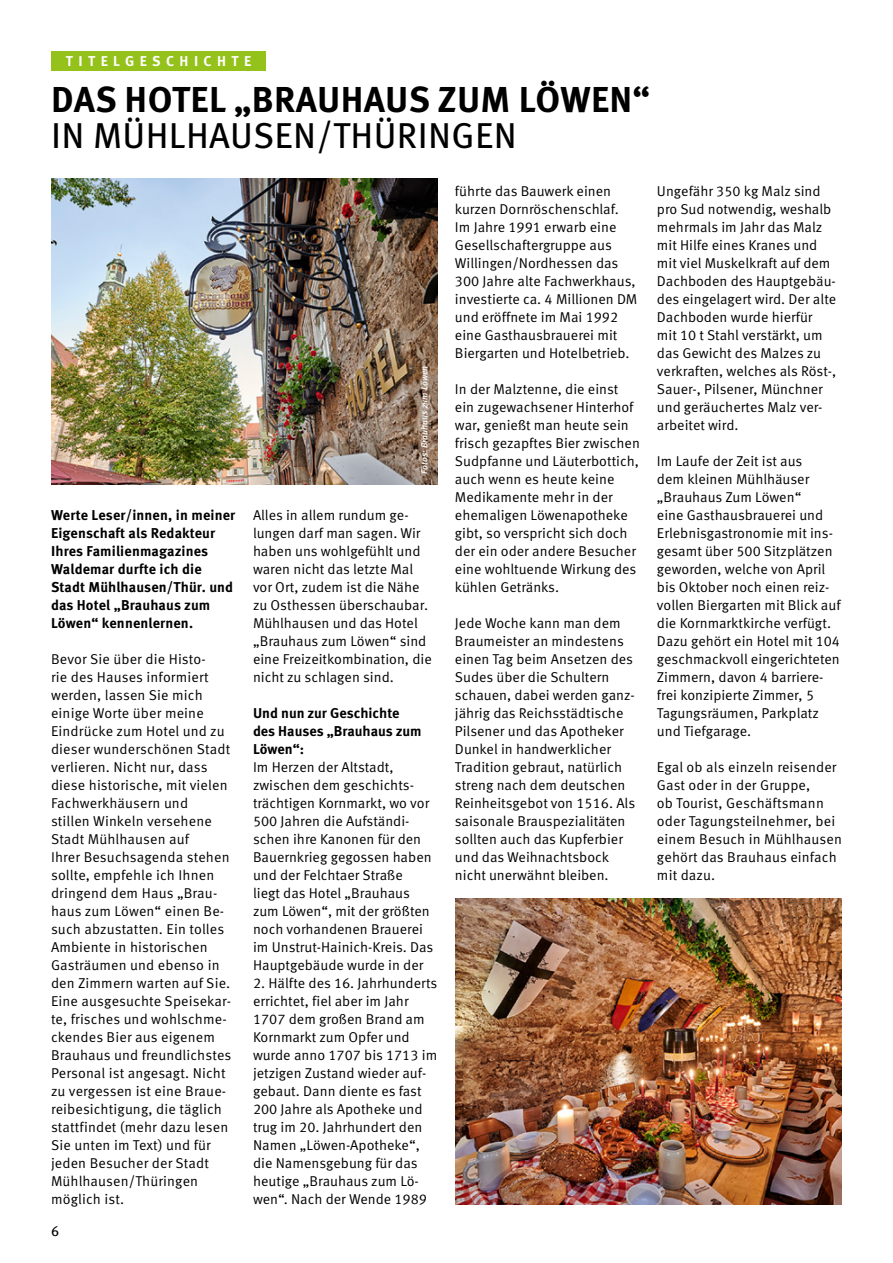
<style>
.page{position:relative;width:893px;height:1263px;background:#fff}
.page>*{position:absolute;margin:0;border:0;box-sizing:border-box;transform-origin:0 0}
.t1{font:700 36px "Meta Pro";letter-spacing:.01em;color:#000}
.t2{font:36px "Meta Pro";letter-spacing:.01em;color:#000}
.t3{font:14.25px/18px "Meta Pro Norm";color:#000}
.t4{font:700 14.25px/18px "Meta Pro";letter-spacing:.005em;color:#000}
.t5{font:700 14.25px "Meta Pro";letter-spacing:.38em;color:#fff}
.t6{font:14.25px "Meta Pro";color:#000}
.t7{font:italic 500 9px "Meta Pro";color:#fff}
</style>
<div class="page">
<hr style="left:892px;top:262px;width:1px;height:204px;background:#000">
<div style="left:51px;top:51px;width:215px;height:19px;background:#94c11a"></div>
<img style="left:51px;top:178px;width:387px;height:306px">
<img style="left:455px;top:898px;width:387px;height:306px">
<p class="t5" style="left:66px;top:50px;width:187px">TITELGESCHICHTE</p>
<h1 class="t1" style="left:51px;top:72px;width:601px">DAS HOTEL „BRAUHAUS ZUM LÖWEN“</h1>
<h1 class="t2" style="left:51px;top:108px;width:467px">IN MÜHLHAUSEN/THÜRINGEN</h1>
<p class="t4" style="left:51px;top:505px;width:186px">Werte Leser/innen, in meiner<br>Eigenschaft als Redakteur<br>Ihres Familienmagazines<br>Waldemar durfte ich die<br>Stadt Mühlhausen/Thür. und das Hotel „Brauhaus zum<br>Löwen“ kennenlernen.</p>
<p class="t3" style="left:51px;top:649px;width:182px">Bevor Sie über die Histo-<br>rie des Hauses informiert werden, lassen Sie mich einige Worte über meine<br>Eindrücke zum Hotel und zu dieser wunderschönen Stadt verlieren. Nicht nur, dass diese historische, mit vielen<br>Fachwerkhäusern und<br>stillen Winkeln versehene<br>Stadt Mühlhausen auf<br>Ihrer Besuchsagenda stehen sollte, empfehle ich Ihnen dringend dem Haus „Brau&shy;haus zum Löwen“ einen Be&shy;such abzustatten. Ein tolles<br>Ambiente in historischen<br>Gasträumen und ebenso in den Zimmern warten auf Sie.<br>Eine ausgesuchte Speisekar&shy;te, frisches und wohlschme&shy;ckendes Bier aus eigenem<br>Brauhaus und freundlichstes<br>Personal ist angesagt. Nicht zu vergessen ist eine Braue&shy;reibesichtigung, die täglich stattfindet (mehr dazu lesen<br>Sie unten im Text) und für jeden Besucher der Stadt<br>Mühlhausen/Thüringen möglich ist.</p>
<p class="t6" style="left:51px;top:1220px;width:10px">6</p>
<p class="t7" style="left:417px;top:474px;width:110px;rotate:-90deg">Fotos: Brauhaus zum Löwen</p>
<p class="t3" style="left:253px;top:505px;width:180px">Alles in allem rundum ge&shy;lungen darf man sagen. Wir haben uns wohlgefühlt und waren nicht das letzte Mal vor Ort, zudem ist die Nähe zu Osthessen überschaubar.<br>Mühlhausen und das Hotel „Brauhaus zum Löwen“ sind eine Freizeitkombination, die nicht zu schlagen sind.</p>
<p class="t4" style="left:253px;top:703px;width:170px">Und nun zur Geschichte des Hauses „Brauhaus zum<br>Löwen“:</p>
<p class="t3" style="left:253px;top:757px;width:182px">Im Herzen der Altstadt, zwischen dem geschichts&shy;trächtigen Kornmarkt, wo vor<br>500 Jahren die Aufständi&shy;schen ihre Kanonen für den<br>Bauernkrieg gegossen haben und der Felchtaer Straße liegt das Hotel „Brauhaus zum Löwen“, mit der größten noch vorhandenen Brauerei im Unstrut-Hainich-Kreis. Das<br>Hauptgebäude wurde in der</p>
<p class="t3" style="left:253px;top:973px;width:186px">2. Hälfte des 16. Jahrhunderts errichtet, fiel aber im Jahr<br>1707 dem großen Brand am<br>Kornmarkt zum Opfer und wurde anno 1707 bis 1713 im jetzigen Zustand wieder auf&shy;gebaut. Dann diente es fast<br>200 Jahre als Apotheke und trug im 20. Jahrhundert den<br>Namen „Löwen-Apotheke“, die Namensgebung für das heutige „Brauhaus zum Lö&shy;wen“. Nach der Wende 1989</p>
<p class="t3" style="left:455px;top:181px;width:184px">führte das Bauwerk einen kurzen Dornröschenschlaf.<br>Im Jahre 1991 erwarb eine<br>Gesellschaftergruppe aus<br>Willingen/Nordhessen das<br>300 Jahre alte Fachwerkhaus, investierte ca. 4 Millionen DM und eröffnete im Mai 1992 eine Gasthausbrauerei mit<br>Biergarten und Hotelbetrieb.</p>
<p class="t3" style="left:455px;top:379px;width:186px">In der Malztenne, die einst ein zugewachsener Hinterhof war, genießt man heute sein frisch gezapftes Bier zwischen<br>Sudpfanne und Läuterbottich, auch wenn es heute keine<br>Medikamente mehr in der ehemaligen Löwenapotheke gibt, so verspricht sich doch der ein oder andere Besucher eine wohltuende Wirkung des kühlen Getränks.</p>
<p class="t3" style="left:455px;top:613px;width:182px">Jede Woche kann man dem<br>Braumeister an mindestens einen Tag beim Ansetzen des<br>Sudes über die Schultern schauen, dabei werden ganz&shy;jährig das Reichsstädtische<br>Pilsener und das Apotheker<br>Dunkel in handwerklicher<br>Tradition gebraut, natürlich streng nach dem deutschen<br>Reinheitsgebot von 1516. Als saisonale Brauspezialitäten sollten auch das Kupferbier und das Weihnachtsbock nicht unerwähnt bleiben.</p>
<p class="t3" style="left:657px;top:181px;width:181px">Ungefähr 350 kg Malz sind pro Sud notwendig, weshalb mehrmals im Jahr das Malz mit Hilfe eines Kranes und mit viel Muskelkraft auf dem<br>Dachboden des Hauptgebäu&shy;des eingelagert wird. Der alte<br>Dachboden wurde hierfür<br>mit 10 t Stahl verstärkt, um das Gewicht des Malzes zu verkraften, welches als Röst-,<br>Sauer-, Pilsener, Münchner und geräuchertes Malz ver&shy;arbeitet wird.</p>
<p class="t3" style="left:657px;top:451px;width:185px">Im Laufe der Zeit ist aus<br>dem kleinen Mühlhäuser „Brauhaus Zum Löwen“<br>eine Gasthausbrauerei und<br>Erlebnisgastronomie mit ins&shy;gesamt über 500 Sitzplätzen geworden, welche von April bis Oktober noch einen reiz&shy;vollen Biergarten mit Blick auf die Kornmarktkirche verfügt.<br>Dazu gehört ein Hotel mit 104 geschmackvoll eingerichteten<br>Zimmern, davon 4 barriere&shy;frei konzipierte Zimmer, 5<br>Tagungsräumen, Parkplatz und Tiefgarage.</p>
<p class="t3" style="left:657px;top:757px;width:186px">Egal ob als einzeln reisender<br>Gast oder in der Gruppe,<br>ob Tourist, Geschäftsmann oder Tagungsteilnehmer, bei einem Besuch in Mühlhausen gehört das Brauhaus einfach mit dazu.</p>
</div>
